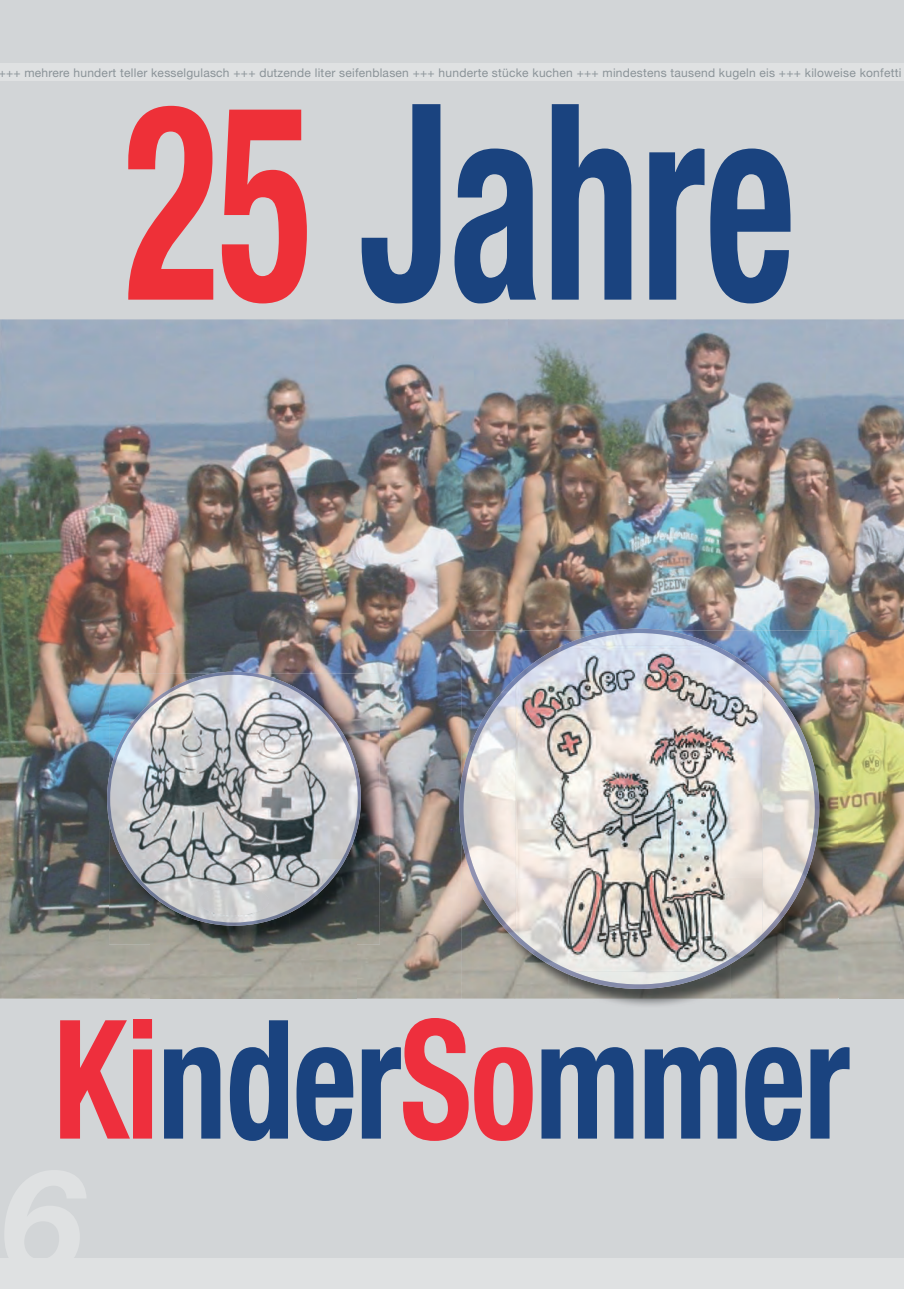
<style>
.page{position:relative;width:904px;height:1289px;background:#fff}
.page>*{position:absolute;margin:0;border:0;box-sizing:border-box;transform-origin:0 0}
.t1{font:700 condensed 273.6px "Xlbtxs Helvetica Neue";color:#1a437f;scale:.71 1}
.t2{font:700 condensed 165.6px "Xlbtxs Helvetica Neue";letter-spacing:-.01em;color:#1a437f;scale:.83 1}
.t3{font:12px "Rgyjlx Helvetica Neue";letter-spacing:.02em;color:#8a9398}
.s1{color:#ee3038}
.s2{color:#ee2f3d}
</style>
<div class="page">
<div style="left:0;top:1254px;width:904px;height:34px;background:#dfe1e2"></div>
<div style="left:0;top:0;width:904px;height:1256px;background:#d2d5d7"></div>
<img style="left:0;top:319px;width:508px;height:365px">
<img style="left:508px;top:319px;width:396px;height:313px">
<img style="left:838px;top:632px;width:66px;height:366px">
<img style="left:0;top:684px;width:150px;height:314px">
<img style="left:356px;top:683px;width:159px;height:315px">
<img style="left:150px;top:944px;width:206px;height:54px">
<img style="left:819px;top:630px;width:19px;height:53px">
<img style="left:819px;top:683px;width:19px;height:52px">
<img style="left:785px;top:735px;width:53px;height:263px">
<img style="left:731px;top:988px;width:54px;height:10px">
<img style="left:568px;top:988px;width:163px;height:10px">
<img style="left:459px;top:628px;width:360px;height:360px">
<img style="left:361px;top:673px;width:19px;height:45px">
<img style="left:109px;top:925px;width:45px;height:19px">
<img style="left:361px;top:718px;width:19px;height:45px">
<img style="left:335px;top:763px;width:45px;height:181px">
<img style="left:154px;top:925px;width:45px;height:19px">
<img style="left:290px;top:925px;width:45px;height:19px">
<img style="left:199px;top:925px;width:91px;height:19px">
<img style="left:107px;top:671px;width:254px;height:254px">
<img style="left:199px;top:886px;width:70px;height:29px">
<div style="left:0;top:64px;width:904px;height:17px;background:#dfe1e2"></div>
<p class="t3" style="left:-1px;top:66px;width:904px">+++ mehrere hundert teller kesselgulasch +++ dutzende liter seifenblasen +++ hunderte stücke kuchen +++ mindestens tausend kugeln eis +++ kiloweise konfetti</p>
<h1 class="t1" style="left:125px;top:37px;width:946px"><span class="s1">25</span> Jahre</h1>
<h2 class="t2" style="left:53px;top:979px;width:962px"><span class="s2">Ki</span>nder<span class="s2">So</span>mmer</h2>
</div>
